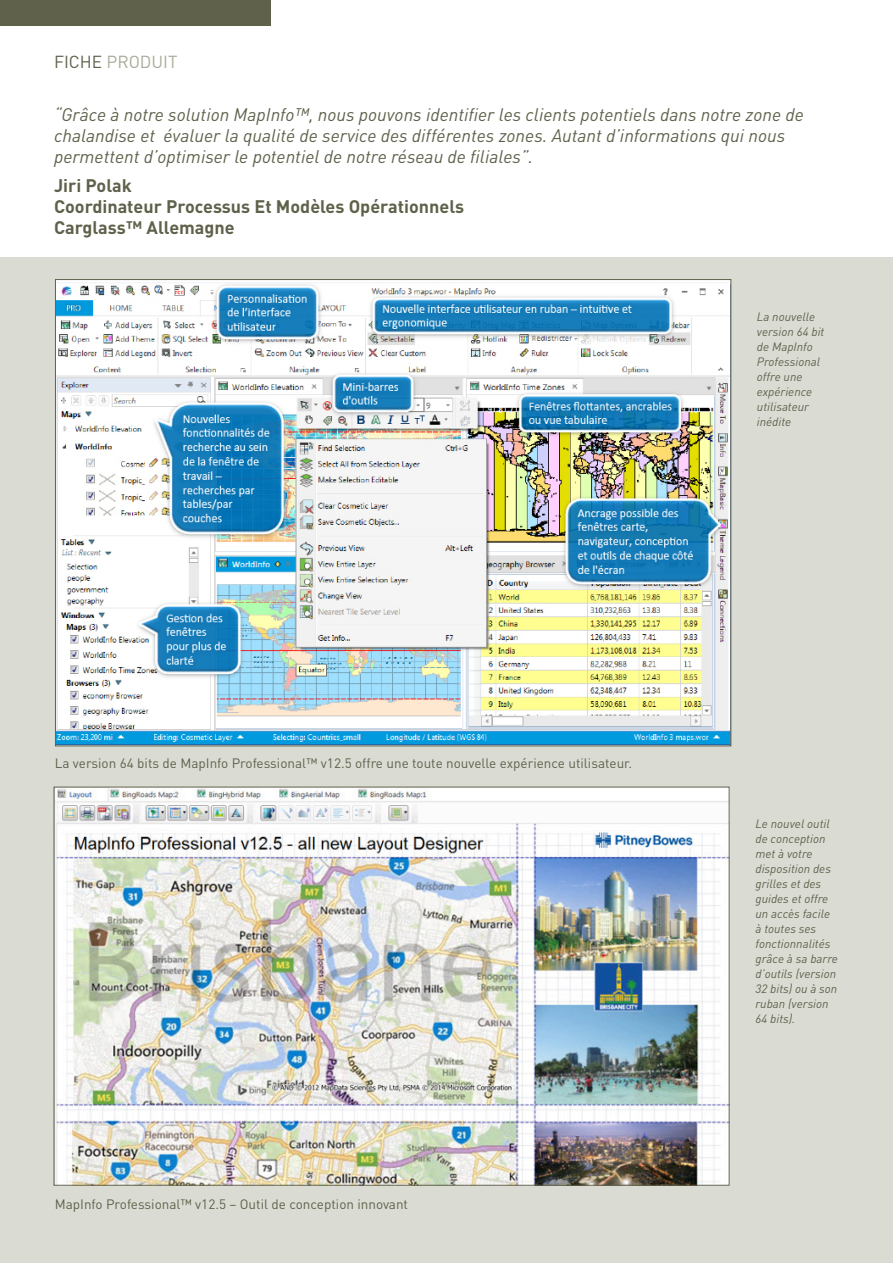
<style>
.page{position:relative;width:893px;height:1263px;background:#fff}
.page>*{position:absolute;margin:0;border:0;box-sizing:border-box;transform-origin:0 0}
._5__body_text{font:italic 18px/21px "DIN";color:#60614b}
._5__body_text-2{font:700 18px "DIN";color:#60614b}
._8__product_name_dat{font:17.25px "DIN";color:#aaab9a}
._5__body_text-3{font:13.5px "DIN";color:#60614b}
._10__image_caption{font:italic 12px/15px "DIN";color:#60614b}
.s1{color:#60614b}
</style>
<div class="page">
<div style="left:0;top:0;width:270px;height:26px;background:#60614b"></div>
<div style="left:0;top:258px;width:893px;height:1005px;background:#dadbd3"></div>
<img style="left:56px;top:789px;width:671px;height:394px">
<img style="left:57px;top:281px;width:672px;height:463px">
<p class="_8__product_name_dat" style="left:54px;top:51px;width:125px"><span class="s1">FICHE</span> PRODUIT</p>
<p class="_5__body_text" style="left:54px;top:104px;width:751px">“Grâce à notre solution MapInfo™, nous pouvons identifier les clients potentiels dans notre zone de chalandise et évaluer la qualité de service des différentes zones. Autant d’informations qui nous permettent d’optimiser le potentiel de notre réseau de filiales”.</p>
<p class="_5__body_text-2" style="left:54px;top:174px;width:79px">Jiri Polak</p>
<p class="_5__body_text-2" style="left:54px;top:195px;width:412px">Coordinateur Processus Et Modèles Opérationnels</p>
<p class="_5__body_text-2" style="left:54px;top:216px;width:182px">Carglass™ Allemagne</p>
<p class="_10__image_caption" style="left:757px;top:309px;width:69px">La nouvelle version 64 bit de MapInfo<br>Professional offre une expérience utilisateur inédite</p>
<p class="_5__body_text-3" style="left:55px;top:754px;width:579px">La version 64 bits de MapInfo Professional™ v12.5 offre une toute nouvelle expérience utilisateur.</p>
<p class="_5__body_text-3" style="left:55px;top:1196px;width:355px">MapInfo Professional™ v12.5 – Outil de conception innovant</p>
<p class="_10__image_caption" style="left:755px;top:816px;width:84px">Le nouvel outil de conception met à votre disposition des grilles et des guides et offre un accès facile à toutes ses fonctionnalités grâce à sa barre d’outils (version<br>32 bits) ou à son ruban (version<br>64 bits).</p>
</div>
